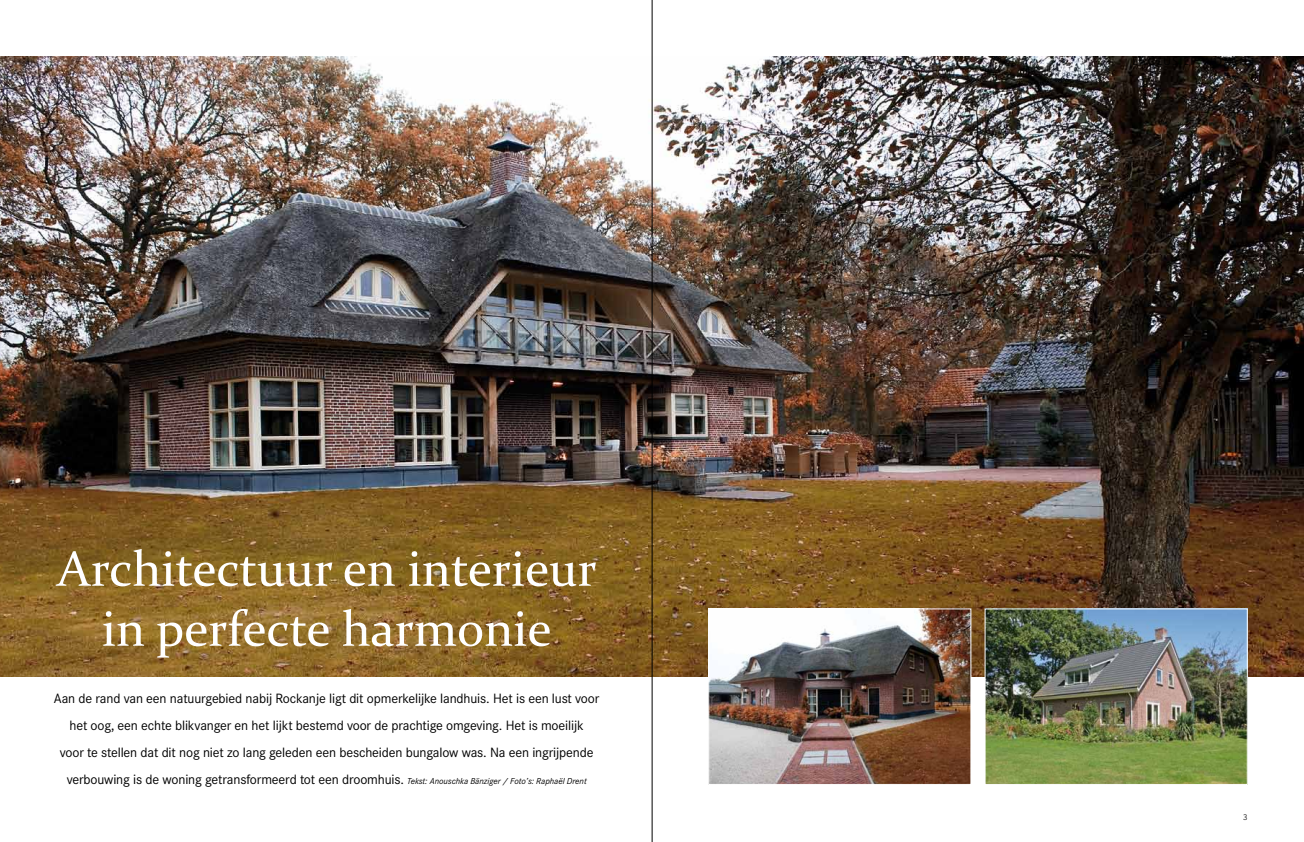
<style>
.page{position:relative;width:1304px;height:842px;background:#fff}
.page>*{position:absolute;margin:0;border:0;box-sizing:border-box;transform-origin:0 0}
.t1{font:50px/60px "Constantia";color:#fff;text-align:center}
.t2{font:14px/27px "Corporate S";letter-spacing:-.01em;color:#000;text-align:center}
.t3{font:300 11px "Frutiger";letter-spacing:.15em;color:#000}
.t4{font:300 8px "Avenir";color:#000}
.s1{font-style:italic;font-size:9px}
</style>
<div class="page">
<img style="left:0;top:57px;width:1304px;height:619px">
<img style="left:710px;top:610px;width:259px;height:173px">
<div style="left:708px;top:608px;width:263px;height:177px;border:1px solid #fff"></div>
<img style="left:987px;top:610px;width:259px;height:173px">
<div style="left:985px;top:608px;width:263px;height:177px;border:1px solid #fff"></div>
<hr style="left:652px;top:0;width:1px;height:842px;background:#000">
<h1 class="t1" style="left:57px;top:536px;width:541px">Architectuur en interieur in perfecte harmonie</h1>
<p class="t2" style="left:54px;top:685px;width:547px">Aan de rand van een natuurgebied nabij Rockanje ligt dit opmerkelijke landhuis. Het is een lust voor het oog, een echte blikvanger en het lijkt bestemd voor de prachtige omgeving. Het is moeilijk<br>voor te stellen dat dit nog niet zo lang geleden een bescheiden bungalow was. Na een ingrijpende verbouwing is de woning getransformeerd tot een droomhuis. <span class="s1">Tekst: Anouschka Bänziger / Foto’s: Raphaël Drent</span></p>
<p class="t3" style="left:1132px;top:55px;width:116px">EXCLUSIEF WONEN</p>
<p class="t4" style="left:1243px;top:812px;width:6px">3</p>
</div>
